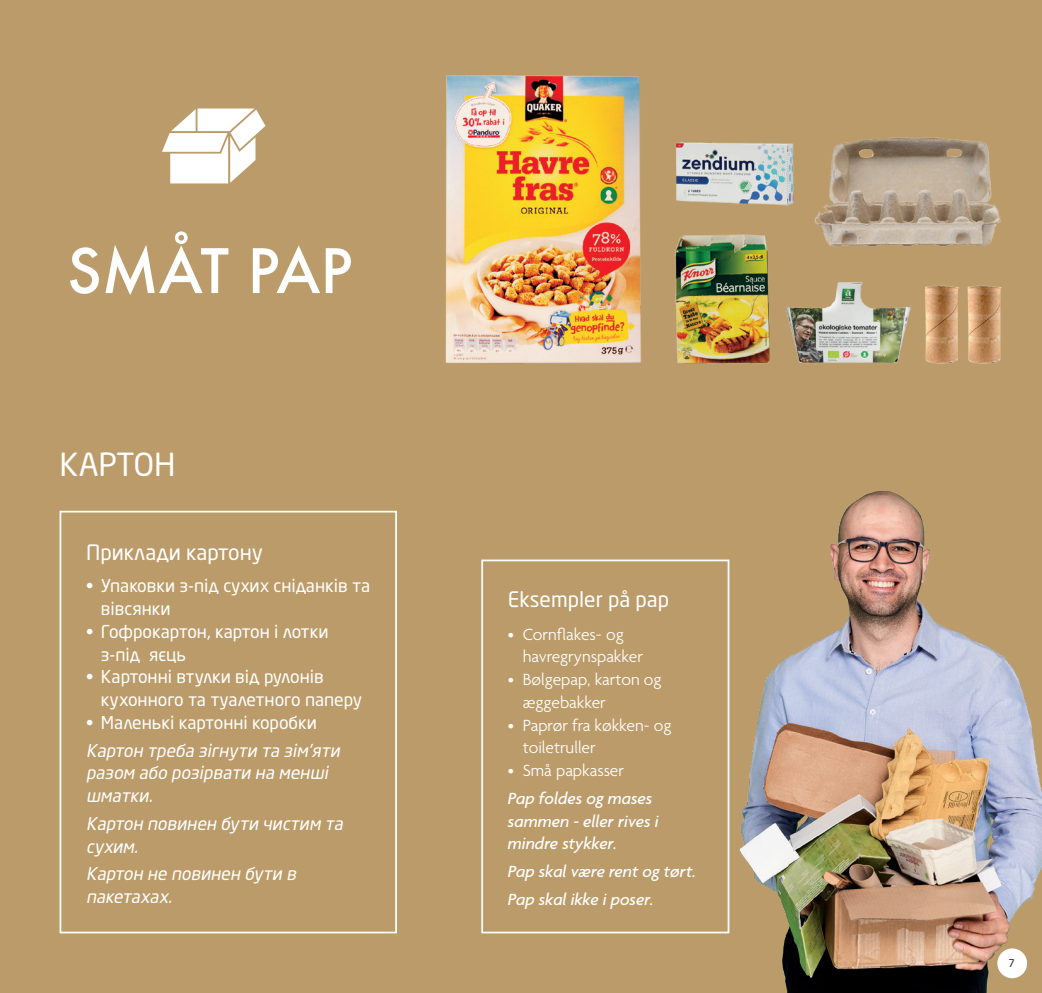
<style>
.page{position:relative;width:1042px;height:993px;background:#fff}
.page>*{position:absolute;margin:0;border:0;box-sizing:border-box;transform-origin:0 0}
.t1{font:500 59.5px "Futura";color:#fff}
.t2{font:31.5px "Neo Sans W1 G";color:#fff}
.t3{font:21px "Neo Sans W1 G";color:#fff}
.t4{font:17.5px/22.8px "Neo Sans W1 G";color:#fff}
.t5{font:italic 17.5px/22.8px "Neo Sans W1 G";color:#fff}
.t6{font:300 17.5px/22.8px "Agenda";color:#fff}
.t7{font:italic 500 17.5px/22.8px "Agenda";color:#fff}
.t8{font:10.5px "Neo Sans W1 G";color:#231f20}
</style>
<div class="page">
<div style="left:0;top:0;width:1042px;height:992px;background:#bb9b69"></div>
<img style="left:445px;top:75px;width:557px;height:289px">
<svg style="left:162px;top:108px;width:103px;height:75px"></svg>
<img style="left:716px;top:490px;width:326px;height:502px">
<div style="left:481px;top:559px;width:248px;height:374px;border:2px solid #fff"></div>
<div style="left:60px;top:510px;width:337px;height:423px;border:2px solid #fff"></div>
<div style="left:997px;top:948px;width:30px;height:29px;background:#fff;border-radius:50%"></div>
<h1 class="t1" style="left:67px;top:230px;width:287px">SMÅT PAP</h1>
<h2 class="t2" style="left:60px;top:445px;width:118px">КАРТОН</h2>
<p class="t3" style="left:86px;top:539px;width:178px">Приклади картону</p>
<p class="t4" style="left:101px;top:574px;width:271px;text-indent:-15px">• Упаковки з-під сухих сніданків та вівсянки</p>
<p class="t4" style="left:101px;top:619px;width:229px;text-indent:-15px">• Гофрокартон, картон і лотки з-під яєць</p>
<p class="t4" style="left:101px;top:665px;width:263px;text-indent:-15px">• Картонні втулки від рулонів кухонного та туалетного паперу</p>
<p class="t4" style="left:86px;top:710px;width:232px">• Маленькі картонні коробки</p>
<p class="t5" style="left:86px;top:738px;width:259px">Картон треба зігнути та зім'яти разом або розірвати на менші шматки.</p>
<p class="t5" style="left:86px;top:811px;width:262px">Картон повинен бути чистим та сухим.</p>
<p class="t5" style="left:86px;top:862px;width:215px">Картон не повинен бути в пакетахах.</p>
<p class="t3" style="left:508px;top:586px;width:163px">Eksempler på pap</p>
<p class="t6" style="left:523px;top:623px;width:122px;text-indent:-15px">• Cornflakes- og havregrynspakker</p>
<p class="t6" style="left:523px;top:669px;width:140px;text-indent:-15px">• Bølgepap, karton og æggebakker</p>
<p class="t6" style="left:523px;top:714px;width:150px;text-indent:-15px">• Paprør fra køkken- og toiletruller</p>
<p class="t6" style="left:508px;top:760px;width:118px">• Små papkasser</p>
<p class="t7" style="left:508px;top:786px;width:152px">Pap foldes og mases sammen - eller rives i mindre stykker.</p>
<p class="t7" style="left:508px;top:857px;width:190px;line-height:27.7px">Pap skal være rent og tørt.<br>Pap skal ikke i poser.</p>
<p class="t8" style="left:1008px;top:956px;width:8px">7</p>
</div>
